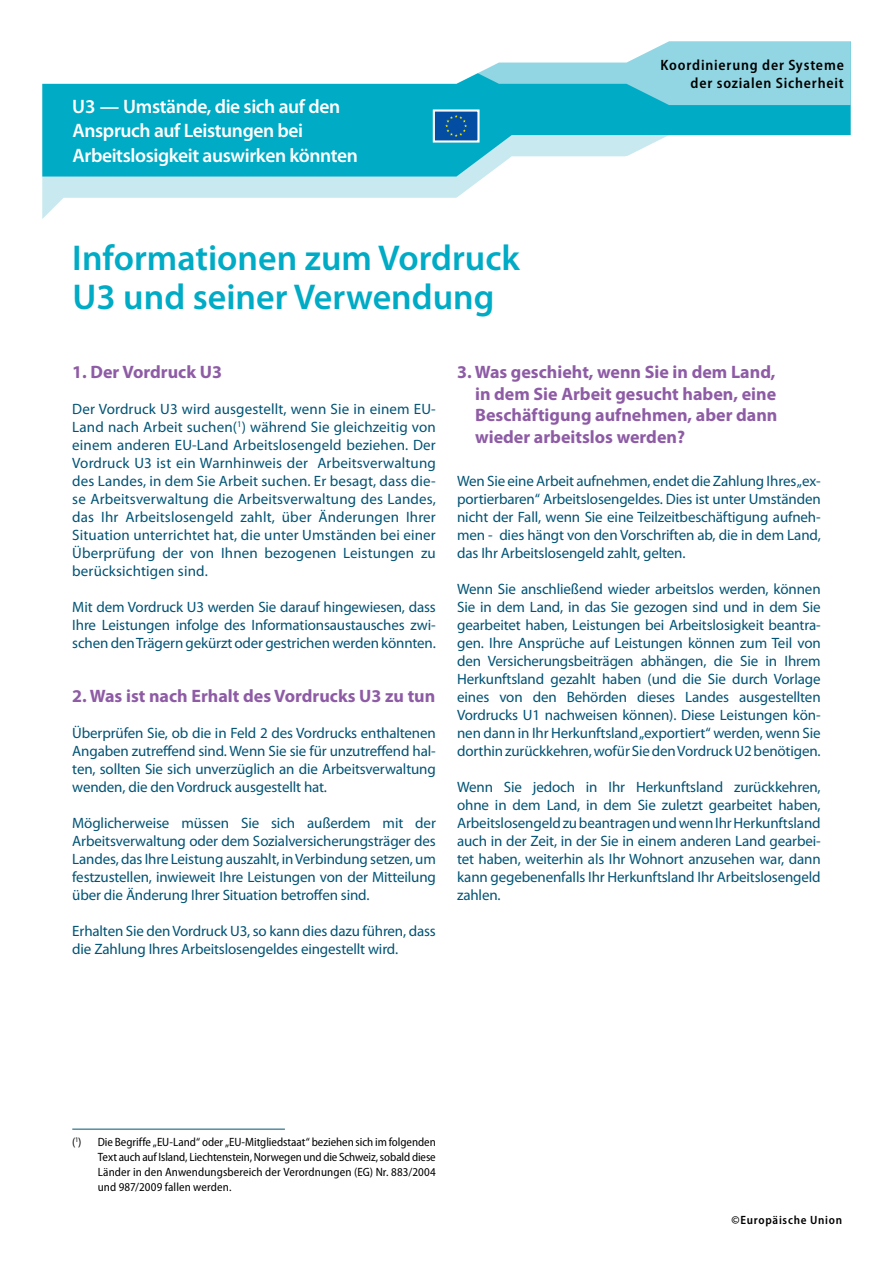
<style>
.page{position:relative;width:893px;height:1263px;background:#fff}
.page>*{position:absolute;margin:0;border:0;box-sizing:border-box;transform-origin:0 0}
.t1{font:600 36px/39px "Myriad Pro";color:#00abc5}
.t2{font:600 19.5px/24px "Myriad Pro";letter-spacing:-.02em;color:#fff}
.t3{font:700 18px/21.6px "Myriad Pro";color:#8e5ca5;text-align:justify}
.t4{font:15px/18px "Myriad Pro";letter-spacing:-.01em;color:#005375;text-align:justify}
.t5{font:600 semi-condensed 15px/18px "Myriad Pro";letter-spacing:.055em;color:#000;text-align:right}
.t6{font:semi-condensed 12px/15px "Myriad Pro";letter-spacing:.01em;color:#000;text-align:justify}
.t7{font:600 semi-condensed 12px "Myriad Pro";letter-spacing:.06em;color:#000}
</style>
<div class="page">
<svg style="left:42px;top:177px;width:442px;height:42px"></svg>
<svg style="left:42px;top:84px;width:809px;height:93px;fill:#00abc5"></svg>
<svg style="left:201px;top:84px;width:650px;height:21px;background:#2db8ce"></svg>
<svg style="left:42px;top:41px;width:809px;height:43px"></svg>
<svg style="left:432px;top:108px;width:49px;height:36px;background:#357cb4"></svg>
<hr style="left:72px;top:1129px;width:213px;height:1px;background:#005375">
<h2 class="t2" style="left:72px;top:94px;width:287px">U3 — Umstände, die sich auf den<br>Anspruch auf Leistungen bei<br>Arbeitslosigkeit auswirken könnten</h2>
<h1 class="t1" style="left:72px;top:238px;width:449px">Informationen zum Vordruck<br>U3 und seiner Verwendung</h1>
<p class="t5" style="left:661px;top:56px;width:185px">Koordinierung der Systeme der sozialen Sicherheit</p>
<p class="t3" style="left:72px;top:361px;width:151px">1. Der Vordruck U3</p>
<p class="t4" style="left:72px;top:400px;width:365px">Der Vordruck U3 wird ausgestellt, wenn Sie in einem EU-Land nach Arbeit suchen(<sup>1</sup>) während Sie gleichzeitig von einem anderen EU-Land Arbeitslosengeld beziehen. Der Vordruck U3 ist ein Warnhinweis der Arbeitsverwaltung des Landes, in dem Sie Arbeit suchen. Er besagt, dass die&shy;se Arbeitsverwaltung die Arbeitsverwaltung des Landes, das Ihr Arbeitslosengeld zahlt, über Änderungen Ihrer Situation unterrichtet hat, die unter Umständen bei einer Überprüfung der von Ihnen bezogenen Leistungen zu berücksichtigen sind.</p>
<p class="t4" style="left:72px;top:598px;width:365px">Mit dem Vordruck U3 werden Sie darauf hingewiesen, dass Ihre Leistungen infolge des Informationsaustausches zwi&shy;schen den Trägern gekürzt oder gestrichen werden könnten.</p>
<p class="t3" style="left:72px;top:685px;width:365px">2. Was ist nach Erhalt des Vordrucks U3 zu tun</p>
<p class="t4" style="left:72px;top:724px;width:365px">Überprüfen Sie, ob die in Feld 2 des Vordrucks enthaltenen Angaben zutreffend sind. Wenn Sie sie für unzutreffend hal&shy;ten, sollten Sie sich unverzüglich an die Arbeitsverwaltung wenden, die den Vordruck ausgestellt hat.</p>
<p class="t4" style="left:72px;top:814px;width:365px">Möglicherweise müssen Sie sich außerdem mit der Arbeitsverwaltung oder dem Sozialversicherungsträger des Landes, das Ihre Leistung auszahlt, in Verbindung setzen, um festzustellen, inwieweit Ihre Leistungen von der Mitteilung über die Änderung Ihrer Situation betroffen sind.</p>
<p class="t4" style="left:72px;top:922px;width:365px">Erhalten Sie den Vordruck U3, so kann dies dazu führen, dass die Zahlung Ihres Arbeitslosengeldes eingestellt wird.</p>
<p class="t3" style="left:475px;top:361px;width:304px;text-indent:-18px">3. Was geschieht, wenn Sie in dem Land, in dem Sie Arbeit gesucht haben, eine Beschäftigung aufnehmen, aber dann wieder arbeitslos werden?</p>
<p class="t4" style="left:457px;top:472px;width:365px">Wen Sie eine Arbeit aufnehmen, endet die Zahlung Ihres „ex&shy;portierbaren“ Arbeitslosengeldes. Dies ist unter Umständen nicht der Fall, wenn Sie eine Teilzeitbeschäftigung aufneh&shy;men - dies hängt von den Vorschriften ab, die in dem Land, das Ihr Arbeitslosengeld zahlt, gelten.</p>
<p class="t4" style="left:457px;top:580px;width:365px">Wenn Sie anschließend wieder arbeitslos werden, können Sie in dem Land, in das Sie gezogen sind und in dem Sie gearbeitet haben, Leistungen bei Arbeitslosigkeit beantra&shy;gen. Ihre Ansprüche auf Leistungen können zum Teil von den Versicherungsbeiträgen abhängen, die Sie in Ihrem Herkunftsland gezahlt haben (und die Sie durch Vorlage eines von den Behörden dieses Landes ausgestellten Vordrucks U1 nachweisen können). Diese Leistungen kön&shy;nen dann in Ihr Herkunftsland „exportiert“ werden, wenn Sie dorthin zurückkehren, wofür Sie den Vordruck U2 benötigen.</p>
<p class="t4" style="left:457px;top:778px;width:365px">Wenn Sie jedoch in Ihr Herkunftsland zurückkehren, ohne in dem Land, in dem Sie zuletzt gearbeitet haben, Arbeitslosengeld zu beantragen und wenn Ihr Herkunftsland auch in der Zeit, in der Sie in einem anderen Land gearbei&shy;tet haben, weiterhin als Ihr Wohnort anzusehen war, dann kann gegebenenfalls Ihr Herkunftsland Ihr Arbeitslosengeld zahlen.</p>
<p class="t6" style="left:98px;top:1135px;width:340px;text-indent:-26px">(<sup>1</sup>) Die Begriffe „EU-Land“ oder „EU-Mitgliedstaat“ beziehen sich im folgenden Text auch auf Island, Liechtenstein, Norwegen und die Schweiz, sobald diese Länder in den Anwendungsbereich der Verordnungen (EG) Nr. 883/2004 und 987/2009 fallen werden.</p>
<p class="t7" style="left:731px;top:1213px;width:112px">©Europäische Union</p>
</div>
